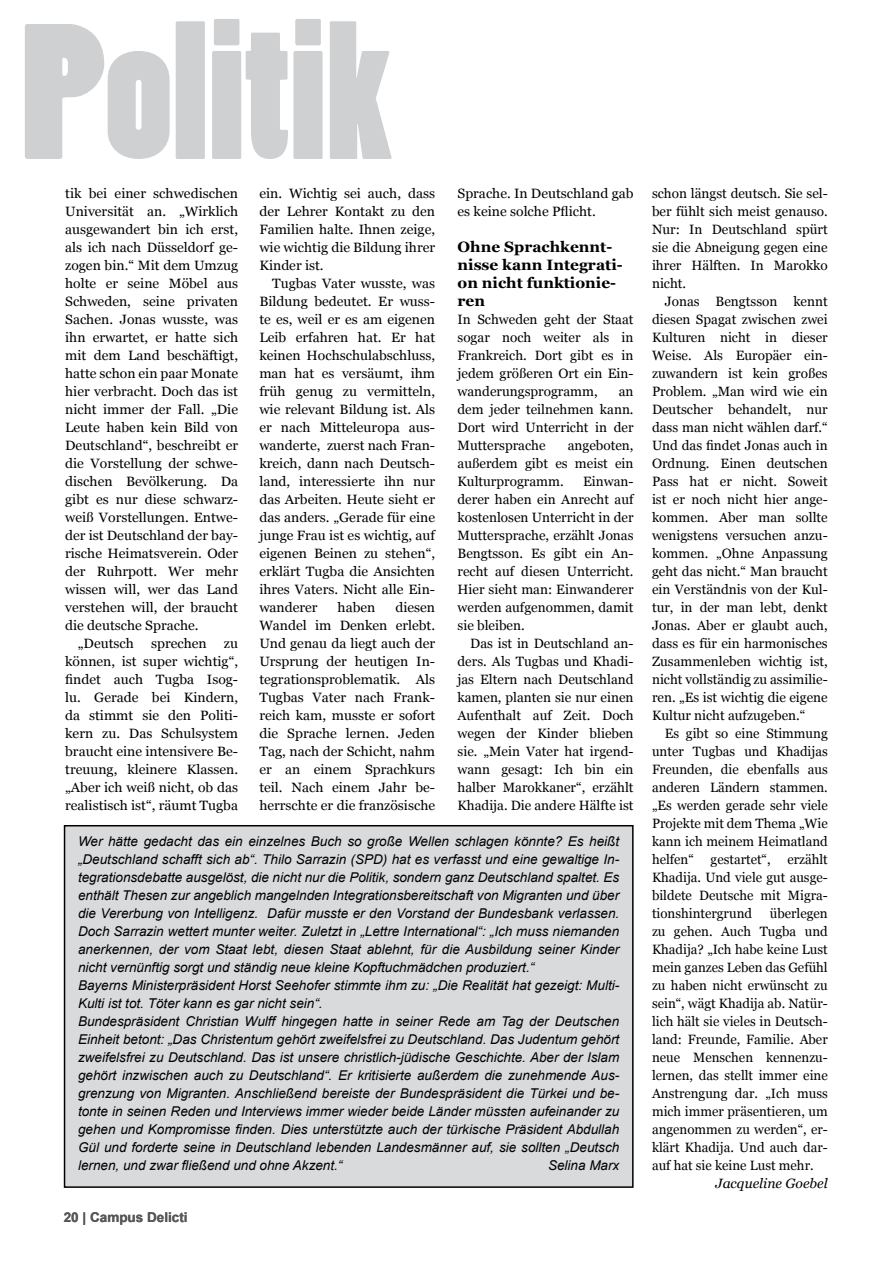
<style>
.page{position:relative;width:893px;height:1263px;background:#fff}
.page>*{position:absolute;margin:0;border:0;box-sizing:border-box;transform-origin:0 0}
.t1{font:180px "Poplar Std";color:#cfd0d1}
.t2{font:700 15px/18px "Georgia";color:#000}
.t3{font:13.5px/18px "Georgia";color:#000;text-align:justify}
.t4{font:italic 13.5px/18px "Arial";color:#000}
.t5{font:700 13.5px "Arial";color:#58585a}
.t6{font:italic 13.5px "Georgia";color:#000}
</style>
<div class="page">
<div style="left:65px;top:826px;width:568px;height:361px;background:#d9dadb"></div>
<div style="left:64px;top:825px;width:570px;height:363px;border:2px solid #000"></div>
<h1 class="t1" style="left:21px;top:-6px;width:373px">Politik</h1>
<p class="t3" style="left:65px;top:184px;width:174px">tik bei einer schwedischen</p>
<p class="t3" style="left:65px;top:202px;width:174px">Universität an. „Wirklich</p>
<p class="t3" style="left:65px;top:220px;width:174px">ausgewandert bin ich erst,</p>
<p class="t3" style="left:65px;top:238px;width:174px">als ich nach Düsseldorf ge-</p>
<p class="t3" style="left:65px;top:256px;width:174px">zogen bin.“ Mit dem Umzug</p>
<p class="t3" style="left:65px;top:274px;width:174px">holte er seine Möbel aus</p>
<p class="t3" style="left:65px;top:292px;width:174px">Schweden, seine privaten</p>
<p class="t3" style="left:65px;top:310px;width:174px">Sachen. Jonas wusste, was</p>
<p class="t3" style="left:65px;top:328px;width:174px">ihn erwartet, er hatte sich</p>
<p class="t3" style="left:65px;top:346px;width:174px">mit dem Land beschäftigt,</p>
<p class="t3" style="left:65px;top:364px;width:174px">hatte schon ein paar Monate</p>
<p class="t3" style="left:65px;top:382px;width:174px">hier verbracht. Doch das ist</p>
<p class="t3" style="left:65px;top:400px;width:174px">nicht immer der Fall. „Die</p>
<p class="t3" style="left:65px;top:418px;width:174px">Leute haben kein Bild von</p>
<p class="t3" style="left:65px;top:436px;width:174px">Deutschland“, beschreibt er</p>
<p class="t3" style="left:65px;top:454px;width:174px">die Vorstellung der schwe-</p>
<p class="t3" style="left:65px;top:472px;width:174px">dischen Bevölkerung. Da</p>
<p class="t3" style="left:65px;top:490px;width:174px">gibt es nur diese schwarz-</p>
<p class="t3" style="left:65px;top:508px;width:174px">weiß Vorstellungen. Entwe-</p>
<p class="t3" style="left:65px;top:526px;width:174px">der ist Deutschland der bay-</p>
<p class="t3" style="left:65px;top:544px;width:174px">rische Heimatsverein. Oder</p>
<p class="t3" style="left:65px;top:562px;width:174px">der Ruhrpott. Wer mehr</p>
<p class="t3" style="left:65px;top:580px;width:174px">wissen will, wer das Land</p>
<p class="t3" style="left:65px;top:598px;width:174px">verstehen will, der braucht</p>
<p class="t3" style="left:65px;top:616px;width:135px">die deutsche Sprache.</p>
<p class="t3" style="left:78px;top:634px;width:58px">„Deutsch</p>
<p class="t3" style="left:151px;top:634px;width:57px">sprechen</p>
<p class="t3" style="left:65px;top:634px;width:174px;text-indent:159px">zu können, ist super wichtig“, findet auch Tugba Isog&shy;lu. Gerade bei Kindern, da stimmt sie den Politi&shy;kern zu. Das Schulsystem braucht eine intensivere Be&shy;treuung, kleinere Klassen. „Aber ich weiß nicht, ob das realistisch ist“, räumt Tugba</p>
<p class="t3" style="left:259px;top:184px;width:177px">ein. Wichtig sei auch, dass der Lehrer Kontakt zu den Familien halte. Ihnen zeige, wie wichtig die Bildung ihrer Kinder ist.</p>
<p class="t3" style="left:259px;top:274px;width:177px;text-indent:13px">Tugbas Vater wusste, was Bildung bedeutet. Er wuss&shy;te es, weil er es am eigenen Leib erfahren hat. Er hat keinen Hochschulabschluss, man hat es versäumt, ihm früh genug zu vermitteln, wie relevant Bildung ist. Als er nach Mitteleuropa aus&shy;wanderte, zuerst nach Fran&shy;kreich, dann nach Deutsch&shy;land, interessierte ihn nur das Arbeiten. Heute sieht er das anders. „Gerade für eine junge Frau ist es wichtig, auf eigenen Beinen zu stehen“, erklärt Tugba die Ansichten ihres Vaters. Nicht alle Ein&shy;wanderer</p>
<p class="t3" style="left:259px;top:598px;width:177px;text-indent:136px">diesen Wandel im Denken erlebt.<br>Und genau da liegt auch der Ursprung der heutigen In&shy;tegrationsproblematik. Als Tugbas Vater nach Frank&shy;reich kam, musste er sofort die Sprache lernen. Jeden Tag, nach der Schicht, nahm er an einem Sprachkurs teil. Nach einem Jahr be&shy;herrschte er die französische</p>
<p class="t3" style="left:338px;top:598px;width:39px">haben</p>
<p class="t3" style="left:458px;top:184px;width:178px">Sprache. In Deutschland gab es keine solche Pflicht.</p>
<p class="t2" style="left:458px;top:238px;width:167px">Ohne Sprachkennt&shy;nisse kann Integrati&shy;on nicht funktionie&shy;ren</p>
<p class="t3" style="left:458px;top:310px;width:178px">In Schweden geht der Staat sogar noch weiter als in Frankreich. Dort gibt es in jedem größeren Ort ein Ein&shy;wanderungsprogramm,</p>
<p class="t3" style="left:458px;top:382px;width:178px;text-indent:161px">an dem jeder teilnehmen kann.<br>Dort wird Unterricht in der Muttersprache</p>
<p class="t3" style="left:458px;top:436px;width:178px;text-indent:110px">angeboten, außerdem gibt es meist ein Kulturprogramm.</p>
<p class="t3" style="left:458px;top:472px;width:178px;text-indent:125px">Einwan&shy;derer haben ein Anrecht auf kostenlosen Unterricht in der Muttersprache, erzählt Jonas Bengtsson. Es gibt ein An&shy;recht auf diesen Unterricht.<br>Hier sieht man: Einwanderer werden aufgenommen, damit sie bleiben.</p>
<p class="t3" style="left:458px;top:634px;width:178px;text-indent:13px">Das ist in Deutschland an&shy;ders. Als Tugbas und Khadi&shy;jas Eltern nach Deutschland kamen, planten sie nur einen Aufenthalt auf Zeit. Doch wegen der Kinder blieben sie. „Mein Vater hat irgend&shy;wann gesagt: Ich bin ein halber Marokkaner“, erzählt Khadija. Die andere Hälfte ist</p>
<p class="t4" style="left:78px;top:832px;width:543px">Wer hätte gedacht das ein einzelnes Buch so große Wellen schlagen könnte? Es heißt „Deutschland schafft sich ab“. Thilo Sarrazin (SPD) hat es verfasst und eine gewaltige In&shy;tegrationsdebatte ausgelöst, die nicht nur die Politik, sondern ganz Deutschland spaltet. Es enthält Thesen zur angeblich mangelnden Integrationsbereitschaft von Migranten und über die Vererbung von Intelligenz. Dafür musste er den Vorstand der Bundesbank verlassen.<br>Doch Sarrazin wettert munter weiter. Zuletzt in „Lettre International“: „Ich muss niemanden anerkennen, der vom Staat lebt, diesen Staat ablehnt, für die Ausbildung seiner Kinder nicht vernünftig sorgt und ständig neue kleine Kopftuchmädchen produziert.“<br>Bayerns Ministerpräsident Horst Seehofer stimmte ihm zu: „Die Realität hat gezeigt: Multi-Kulti ist tot. Töter kann es gar nicht sein“.<br>Bundespräsident Christian Wulff hingegen hatte in seiner Rede am Tag der Deutschen Einheit betont: „Das Christentum gehört zweifelsfrei zu Deutschland. Das Judentum gehört zweifelsfrei zu Deutschland. Das ist unsere christlich-jüdische Geschichte. Aber der Islam gehört inzwischen auch zu Deutschland“. Er kritisierte außerdem die zunehmende Aus&shy;grenzung von Migranten. Anschließend bereiste der Bundespräsident die Türkei und be&shy;tonte in seinen Reden und Interviews immer wieder beide Länder müssten aufeinander zu gehen und Kompromisse finden. Dies unterstützte auch der türkische Präsident Abdullah Gül und forderte seine in Deutschland lebenden Landesmänner auf, sie sollten „Deutsch lernen, und zwar fließend und ohne Akzent.“</p>
<p class="t4" style="left:548px;top:1156px;width:73px">Selina Marx</p>
<p class="t5" style="left:64px;top:1208px;width:125px">20 | Campus Delicti</p>
<p class="t3" style="left:652px;top:184px;width:177px">schon längst deutsch. Sie sel&shy;ber fühlt sich meist genauso.<br>Nur: In Deutschland spürt sie die Abneigung gegen eine ihrer Hälften. In Marokko nicht.</p>
<p class="t3" style="left:652px;top:292px;width:177px;text-indent:13px">Jonas Bengtsson kennt diesen Spagat zwischen zwei Kulturen nicht in dieser Weise. Als Europäer ein&shy;zuwandern ist kein großes Problem. „Man wird wie ein Deutscher behandelt, nur dass man nicht wählen darf.“ Und das findet Jonas auch in Ordnung. Einen deutschen Pass hat er nicht. Soweit ist er noch nicht hier ange&shy;kommen. Aber man sollte wenigstens versuchen anzu&shy;kommen. „Ohne Anpassung geht das nicht.“ Man braucht ein Verständnis von der Kul&shy;tur, in der man lebt, denkt Jonas. Aber er glaubt auch, dass es für ein harmonisches Zusammenleben wichtig ist, nicht vollständig zu assimilie&shy;ren. „Es ist wichtig die eigene Kultur nicht aufzugeben.“</p>
<p class="t3" style="left:652px;top:724px;width:177px;text-indent:13px">Es gibt so eine Stimmung unter Tugbas und Khadijas Freunden, die ebenfalls aus anderen Ländern stammen. „Es werden gerade sehr viele Projekte mit dem Thema „Wie kann ich meinem Heimatland helfen“ gestartet“, erzählt Khadija. Und viele gut ausge&shy;bildete Deutsche mit Migra&shy;tionshintergrund</p>
<p class="t3" style="left:652px;top:904px;width:177px;text-indent:118px">überlegen zu gehen. Auch Tugba und Khadija? „Ich habe keine Lust mein ganzes Leben das Gefühl zu haben nicht erwünscht zu sein“, wägt Khadija ab. Natür&shy;lich hält sie vieles in Deutsch&shy;land: Freunde, Familie. Aber neue Menschen kennenzu&shy;lernen, das stellt immer eine Anstrengung dar. „Ich muss mich immer präsentieren, um angenommen zu werden“, er&shy;klärt Khadija. Und auch dar&shy;auf hat sie keine Lust mehr.</p>
<p class="t6" style="left:715px;top:1176px;width:114px">Jacqueline Goebel</p>
</div>
